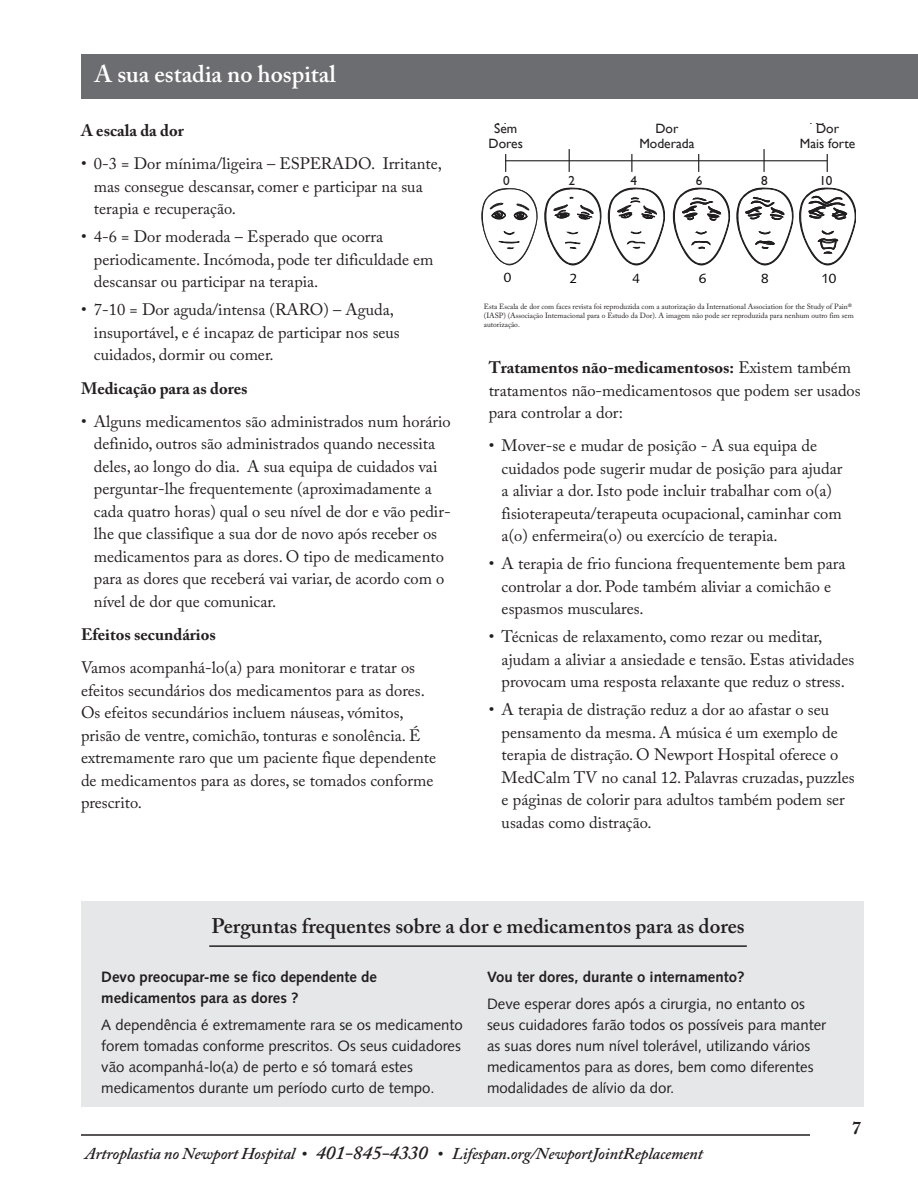
<style>
.page{position:relative;width:918px;height:1188px;background:#fff}
.page>*{position:absolute;margin:0;border:0;box-sizing:border-box;transform-origin:0 0}
.Head_Right_page{font:600 24px "Adobe Caslon Pro";color:#fff}
.Box_title{font:600 21px "Adobe Caslon Pro";color:#231f20}
.t1{font:700 18px "Adobe Caslon Pro";color:#231f20}
.Bullet_text{font:16.5px/22.5px "Adobe Caslon Pro";color:#231f20}
.Text{font:16.5px/22.5px "Adobe Caslon Pro";color:#231f20}
.t2{font:italic 600 16.5px "Adobe Caslon Pro";letter-spacing:-.01em;color:#231f20}
.Text-2{font:700 16.5px "Adobe Caslon Pro";color:#231f20}
.Text-3{font:15px/21px "Syntax";color:#231f20}
.Questions{font:700 15px/21px "Syntax";color:#231f20}
.Text-4{font:13.5px/15px "Gill Sans";color:#231f20;text-align:center}
.t3{font:13.5px "Syntax";color:#040503}
.t4{font:13.2px/14.1px "Gill Sans";color:#201d1e;text-align:center}
.t5{font:7.5px/9px "Adobe Caslon Pro";color:#231f20}
.s1{font-weight:700}
.s2{font-size:19.5px}
</style>
<div class="page">
<hr style="left:81px;top:1134px;width:729px;height:2px;background:#231f20">
<div style="left:81px;top:54px;width:837px;height:44px;background:#6c6d70"></div>
<svg style="left:481px;top:188px;width:57px;height:77px"></svg>
<svg style="left:544px;top:187px;width:58px;height:78px"></svg>
<svg style="left:608px;top:187px;width:57px;height:78px"></svg>
<svg style="left:673px;top:187px;width:58px;height:78px"></svg>
<svg style="left:737px;top:187px;width:119px;height:78px"></svg>
<hr style="left:505px;top:160px;width:322px;height:1px;background:#201d1e">
<svg style="left:505px;top:154px;width:1px;height:18px"></svg>
<svg style="left:569px;top:149px;width:1px;height:23px"></svg>
<svg style="left:631px;top:154px;width:1px;height:18px"></svg>
<svg style="left:698px;top:154px;width:1px;height:18px"></svg>
<hr style="left:763px;top:149px;width:2px;height:23px;background:#201d1e">
<svg style="left:827px;top:154px;width:1px;height:18px"></svg>
<div style="left:81px;top:901px;width:783px;height:206px;background:#e6e7e9"></div>
<hr style="left:209px;top:945px;width:538px;height:2px;background:#231f20">
<p class="Head_Right_page" style="left:94px;top:60px;width:243px">A sua estadia no hospital</p>
<p class="Text-2" style="left:81px;top:121px;width:104px">A escala da dor</p>
<p class="Bullet_text" style="left:94px;top:152px;width:349px;text-indent:-13px">• 0-3 = Dor mínima/ligeira – ESPERADO. Irritante, mas consegue descansar, comer e participar na sua terapia e recuperação.</p>
<p class="Bullet_text" style="left:94px;top:225px;width:341px;text-indent:-13px">• 4-6 = Dor moderada – Esperado que ocorra periodicamente. Incómoda, pode ter dificuldade em descansar ou participar na terapia.</p>
<p class="Bullet_text" style="left:94px;top:298px;width:307px;text-indent:-13px">• 7-10 = Dor aguda/intensa (RARO) – Aguda, insuportável, e é incapaz de participar nos seus cuidados, dormir ou comer.</p>
<p class="Text-2" style="left:81px;top:378px;width:168px">Medicação para as dores</p>
<p class="Bullet_text" style="left:94px;top:410px;width:358px;text-indent:-13px">• Alguns medicamentos são administrados num horário definido, outros são administrados quando necessita deles, ao longo do dia. A sua equipa de cuidados vai perguntar-lhe frequentemente (aproximadamente a cada quatro horas) qual o seu nível de dor e vão pedir&shy;lhe que classifique a sua dor de novo após receber os medicamentos para as dores. O tipo de medicamento para as dores que receberá vai variar, de acordo com o nível de dor que comunicar.</p>
<p class="Text-2" style="left:81px;top:625px;width:136px">Efeitos secundários</p>
<p class="Text" style="left:81px;top:657px;width:357px">Vamos acompanhá-lo(a) para monitorar e tratar os efeitos secundários dos medicamentos para as dores.<br>Os efeitos secundários incluem náuseas, vómitos, prisão de ventre, comichão, tonturas e sonolência. É extremamente raro que um paciente fique dependente de medicamentos para as dores, se tomados conforme prescrito.</p>
<p class="t4" style="left:494px;top:121px;width:23px;text-align:left">No<br>Pain</p>
<p class="t4" style="left:640px;top:122px;width:54px">Moderate<br>Pain</p>
<p class="t4" style="left:810px;top:121px;width:36px">Worst<br>Pain</p>
<p class="Text-4" style="left:489px;top:121px;width:36px">Sem<br>Dores</p>
<p class="Text-4" style="left:639px;top:121px;width:57px">Dor<br>Moderada</p>
<p class="Text-4" style="left:800px;top:121px;width:57px">Dor<br>Mais forte</p>
<p class="t4" style="left:503px;top:174px;width:8px">0</p>
<p class="t4" style="left:569px;top:174px;width:8px">2</p>
<p class="t4" style="left:630px;top:174px;width:8px">4</p>
<p class="t4" style="left:696px;top:174px;width:8px">6</p>
<p class="t4" style="left:761px;top:174px;width:8px">8</p>
<p class="t4" style="left:819px;top:174px;width:15px">10</p>
<p class="t3" style="left:504px;top:269px;width:9px">0</p>
<p class="t3" style="left:570px;top:270px;width:9px">2</p>
<p class="t3" style="left:632px;top:270px;width:9px">4</p>
<p class="t3" style="left:699px;top:270px;width:9px">6</p>
<p class="t3" style="left:761px;top:270px;width:9px">8</p>
<p class="t3" style="left:821px;top:270px;width:17px">10</p>
<p class="t5" style="left:484px;top:302px;width:371px">Esta Escala de dor com faces revista foi reproduzida com a autorização da International Association for the Study of Pain® (IASP) (Associação Internacional para o Estudo da Dor). A imagem não pode ser reproduzida para nenhum outro fim sem autorização.</p>
<p class="Text" style="left:489px;top:356px;width:374px"><span class="s1">Tratamentos não-medicamentosos:</span> Existem também tratamentos não-medicamentosos que podem ser usados para controlar a dor:</p>
<p class="Bullet_text" style="left:502px;top:434px;width:342px;text-indent:-13px">• Mover-se e mudar de posição - A sua equipa de cuidados pode sugerir mudar de posição para ajudar a aliviar a dor. Isto pode incluir trabalhar com o(a) fisioterapeuta/terapeuta ocupacional, caminhar com a(o) enfermeira(o) ou exercício de terapia.</p>
<p class="Bullet_text" style="left:502px;top:552px;width:345px;text-indent:-13px">• A terapia de frio funciona frequentemente bem para controlar a dor. Pode também aliviar a comichão e espasmos musculares.</p>
<p class="Bullet_text" style="left:502px;top:625px;width:354px;text-indent:-13px">• Técnicas de relaxamento, como rezar ou meditar, ajudam a aliviar a ansiedade e tensão. Estas atividades provocam uma resposta relaxante que reduz o stress.</p>
<p class="Bullet_text" style="left:502px;top:698px;width:354px;text-indent:-13px">• A terapia de distração reduz a dor ao afastar o seu pensamento da mesma. A música é um exemplo de terapia de distração. O Newport Hospital oferece o MedCalm TV no canal 12. Palavras cruzadas, puzzles e páginas de colorir para adultos também podem ser usadas como distração.</p>
<p class="Box_title" style="left:211px;top:914px;width:535px">Perguntas frequentes sobre a dor e medicamentos para as dores</p>
<p class="Questions" style="left:101px;top:967px;width:277px">Devo preocupar-me se fico dependente de medicamentos para as dores ?</p>
<p class="Text-3" style="left:101px;top:1014px;width:363px">A dependência é extremamente rara se os medicamento forem tomadas conforme prescritos. Os seus cuidadores vão acompanhá-lo(a) de perto e só tomará estes medicamentos durante um período curto de tempo.</p>
<p class="Questions" style="left:487px;top:967px;width:259px">Vou ter dores, durante o internamento?</p>
<p class="Text-3" style="left:487px;top:993px;width:341px">Deve esperar dores após a cirurgia, no entanto os seus cuidadores farão todos os possíveis para manter as suas dores num nível tolerável, utilizando vários medicamentos para as dores, bem como diferentes modalidades de alívio da dor.</p>
<p class="t2" style="left:85px;top:1144px;width:620px">Artroplastia no Newport Hospital • <span class="s2">401-845-4330</span> • Lifespan.org/NewportJointReplacement</p>
<p class="t1" style="left:852px;top:1117px;width:10px">7</p>
</div>
